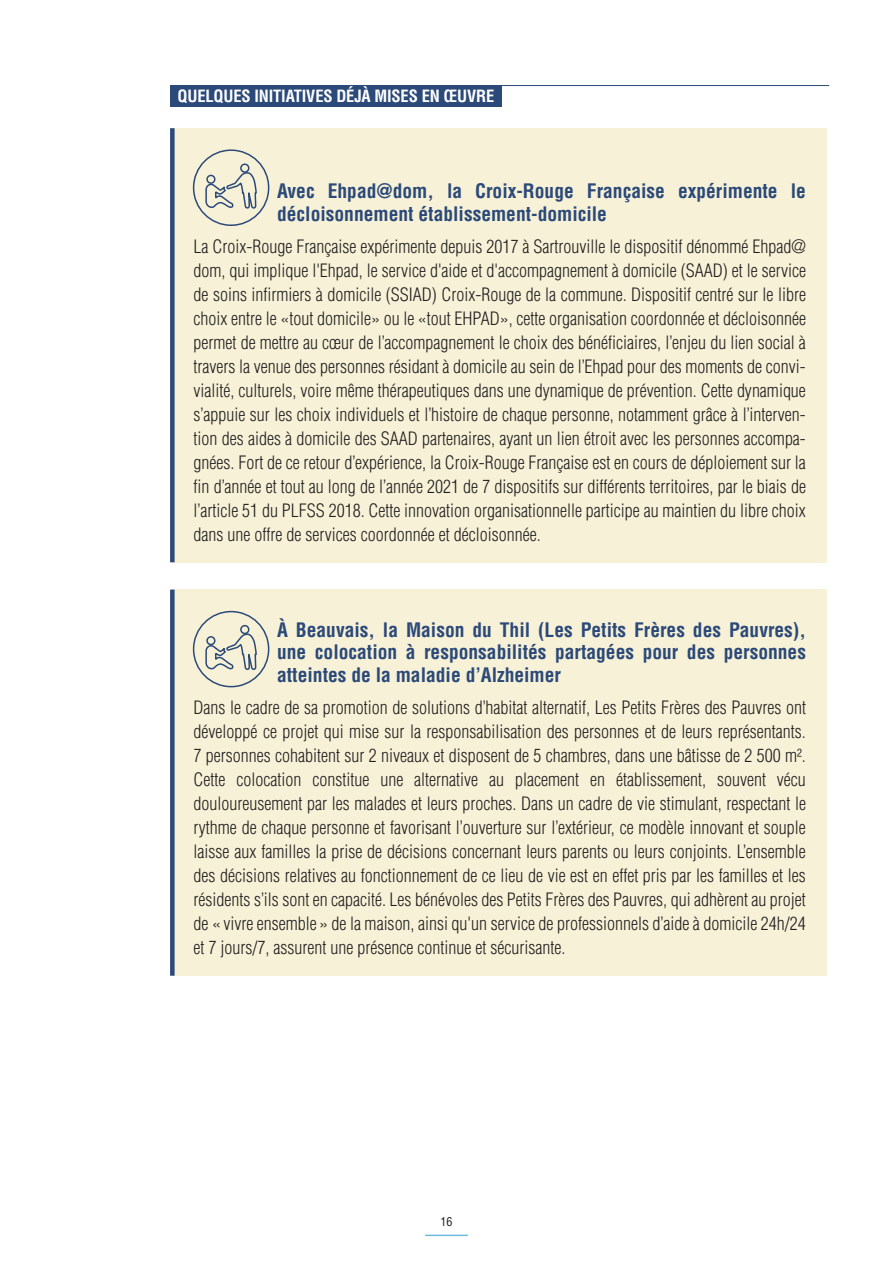
<style>
.page{position:relative;width:893px;height:1263px;background:#fff}
.page>*{position:absolute;margin:0;border:0;box-sizing:border-box;transform-origin:0 0}
.t1{font:700 condensed 19.5px/22.5px "Helvetica LT Std";color:#2b4979}
.t2{font:300 condensed 18px/24px "Helvetica LT Std";color:#231f20;text-align:justify}
.t3{font:700 condensed 16.5px "Helvetica LT Std";letter-spacing:-.01em;color:#fff}
.t4{font:condensed 12px "Helvetica LT Std";color:#231f20}
</style>
<div class="page">
<hr style="left:425px;top:1234px;width:43px;height:2px;background:#6bbcdb">
<hr style="left:170px;top:85px;width:659px;height:1px;background:#2b4979">
<div style="left:170px;top:85px;width:332px;height:21px;background:#2b4979"></div>
<div style="left:172px;top:128px;width:655px;height:434px;background:#f7f2d7"></div>
<div style="left:170px;top:128px;width:5px;height:434px;background:#2b4979"></div>
<div style="left:193px;top:149px;width:76px;height:77px;border:2px solid #2b4979;border-radius:50%"></div>
<svg style="left:205px;top:171px;width:52px;height:38px"></svg>
<div style="left:240px;top:163px;width:9px;height:10px;border:2px solid #2b4979;border-radius:50%"></div>
<div style="left:172px;top:590px;width:655px;height:386px;background:#f7f2d7"></div>
<div style="left:170px;top:590px;width:5px;height:386px;background:#2b4979"></div>
<div style="left:193px;top:611px;width:76px;height:76px;border:2px solid #2b4979;border-radius:50%"></div>
<svg style="left:205px;top:633px;width:52px;height:37px"></svg>
<div style="left:240px;top:625px;width:9px;height:9px;border:2px solid #2b4979;border-radius:50%"></div>
<p class="t3" style="left:178px;top:85px;width:318px">QUELQUES INITIATIVES DÉJÀ MISES EN ŒUVRE</p>
<p class="t1" style="left:277px;top:180px;width:530px">Avec Ehpad@dom, la Croix-Rouge Française expérimente le décloisonnement établissement-domicile</p>
<p class="t2" style="left:194px;top:234px;width:614px">La Croix-Rouge Française expérimente depuis 2017 à Sartrouville le dispositif dénommé Ehpad@ dom, qui implique l'Ehpad, le service d'aide et d'accompagnement à domicile (SAAD) et le service de soins infirmiers à domicile (SSIAD) Croix-Rouge de la commune. Dispositif centré sur le libre choix entre le «tout domicile» ou le «tout EHPAD», cette organisation coordonnée et décloisonnée permet de mettre au cœur de l’accompagnement le choix des bénéficiaires, l’enjeu du lien social à travers la venue des personnes résidant à domicile au sein de l’Ehpad pour des moments de convi&shy;vialité, culturels, voire même thérapeutiques dans une dynamique de prévention. Cette dynamique s’appuie sur les choix individuels et l’histoire de chaque personne, notamment grâce à l’interven&shy;tion des aides à domicile des SAAD partenaires, ayant un lien étroit avec les personnes accompa&shy;gnées. Fort de ce retour d’expérience, la Croix-Rouge Française est en cours de déploiement sur la fin d’année et tout au long de l’année 2021 de 7 dispositifs sur différents territoires, par le biais de l’article 51 du PLFSS 2018. Cette innovation organisationnelle participe au maintien du libre choix dans une offre de services coordonnée et décloisonnée.</p>
<p class="t1" style="left:277px;top:618px;width:530px;text-align:justify">À Beauvais, la Maison du Thil (Les Petits Frères des Pauvres), une colocation à responsabilités partagées pour des personnes atteintes de la maladie d’Alzheimer</p>
<p class="t2" style="left:194px;top:696px;width:614px">Dans le cadre de sa promotion de solutions d’habitat alternatif, Les Petits Frères des Pauvres ont développé ce projet qui mise sur la responsabilisation des personnes et de leurs représentants.<br>7 personnes cohabitent sur 2 niveaux et disposent de 5 chambres, dans une bâtisse de 2 500 m².<br>Cette colocation constitue une alternative au placement en établissement, souvent vécu douloureusement par les malades et leurs proches. Dans un cadre de vie stimulant, respectant le rythme de chaque personne et favorisant l’ouverture sur l’extérieur, ce modèle innovant et souple laisse aux familles la prise de décisions concernant leurs parents ou leurs conjoints. L’ensemble des décisions relatives au fonctionnement de ce lieu de vie est en effet pris par les familles et les résidents s’ils sont en capacité. Les bénévoles des Petits Frères des Pauvres, qui adhèrent au projet de «vivre ensemble » de la maison, ainsi qu'un service de professionnels d’aide à domicile 24h/24 et 7 jours/7, assurent une présence continue et sécurisante.</p>
<p class="t4" style="left:440px;top:1214px;width:13px">16</p>
</div>
